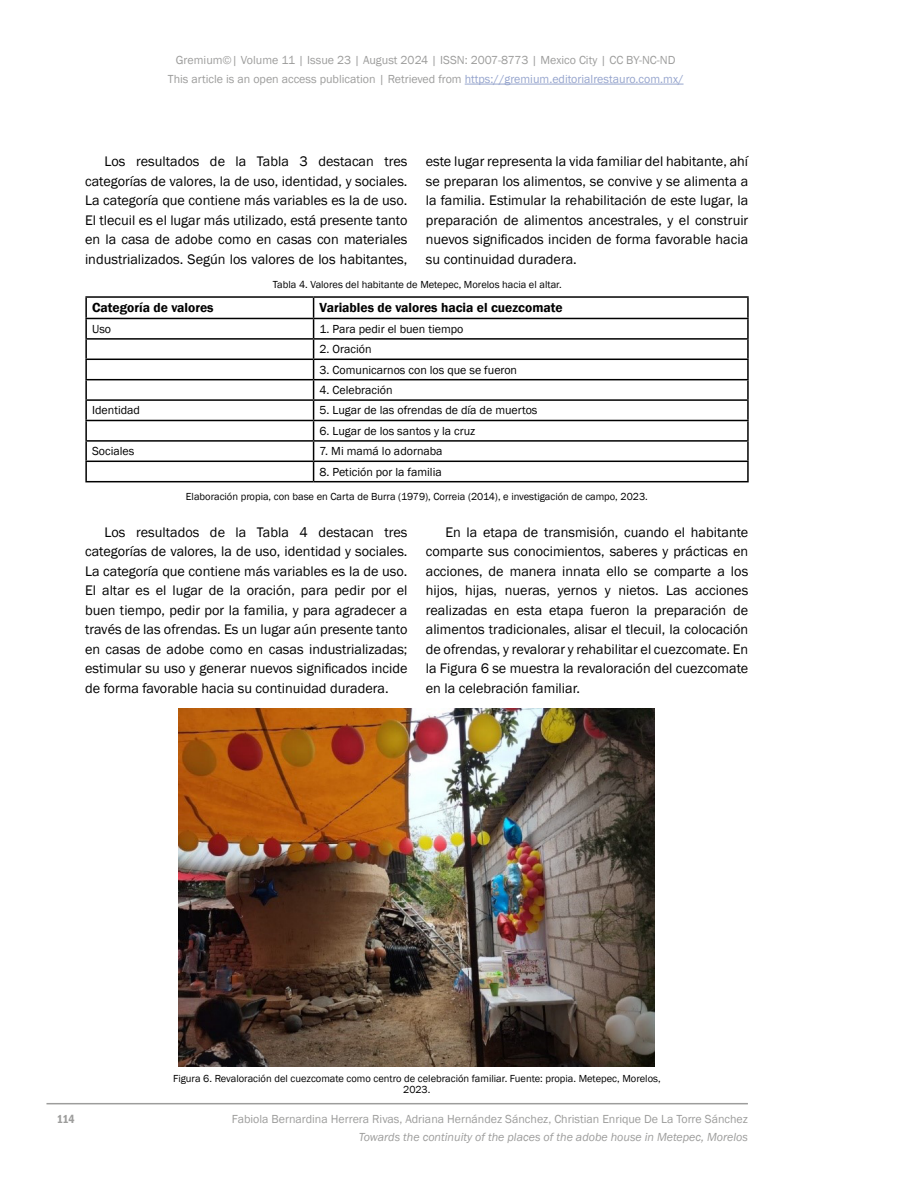
<style>
.page{position:relative;width:918px;height:1188px;background:#fff}
.page>*{position:absolute;margin:0;border:0;box-sizing:border-box;transform-origin:0 0}
.t1{font:14.25px/19.5px "Franklin Gothic";color:#000;text-align:justify}
.t2{font:600 13.5px "Franklin Gothic";color:#000}
.t3{font:12px/19.5px "Franklin Gothic";color:#9d9d9c;text-align:center}
.t4{font:12px "Franklin Gothic";color:#000}
.t5{font:italic 12px "Franklin Gothic";color:#9d9d9c}
.t6{font:600 condensed 12px "Franklin Gothic";color:#9d9d9c}
.t7{font:10.5px/10.5px "Franklin Gothic";color:#000;text-align:center}
.s1{color:#95a4cd}
</style>
<div class="page">
<hr style="left:46px;top:1103px;width:702px;height:1px;background:#9d9d9c">
<hr style="left:465px;top:84px;width:219px;height:1px;background:#95a4cd">
<hr style="left:85px;top:296px;width:229px;height:2px;background:#000">
<hr style="left:85px;top:298px;width:2px;height:20px;background:#000">
<hr style="left:314px;top:296px;width:435px;height:2px;background:#000">
<hr style="left:747px;top:298px;width:2px;height:20px;background:#000">
<hr style="left:85px;top:318px;width:229px;height:1px;background:#000">
<hr style="left:314px;top:318px;width:435px;height:1px;background:#000">
<hr style="left:85px;top:338px;width:229px;height:2px;background:#000">
<hr style="left:314px;top:338px;width:435px;height:2px;background:#000">
<hr style="left:85px;top:359px;width:229px;height:1px;background:#000">
<hr style="left:314px;top:359px;width:435px;height:1px;background:#000">
<hr style="left:85px;top:379px;width:229px;height:1px;background:#000">
<hr style="left:314px;top:379px;width:435px;height:1px;background:#000">
<hr style="left:85px;top:399px;width:229px;height:2px;background:#000">
<hr style="left:314px;top:399px;width:435px;height:2px;background:#000">
<hr style="left:85px;top:420px;width:229px;height:1px;background:#000">
<hr style="left:314px;top:420px;width:435px;height:1px;background:#000">
<hr style="left:85px;top:440px;width:229px;height:2px;background:#000">
<hr style="left:314px;top:440px;width:435px;height:2px;background:#000">
<hr style="left:85px;top:461px;width:229px;height:1px;background:#000">
<svg style="left:85px;top:319px;width:2px;height:162px"></svg>
<hr style="left:314px;top:461px;width:435px;height:1px;background:#000">
<svg style="left:313px;top:298px;width:1px;height:183px"></svg>
<svg style="left:747px;top:319px;width:2px;height:162px"></svg>
<hr style="left:85px;top:481px;width:229px;height:1px;background:#000">
<hr style="left:314px;top:481px;width:435px;height:1px;background:#000">
<img style="left:179px;top:708px;width:475px;height:359px">
<p class="t3" style="left:168px;top:50px;width:517px">Gremium©| Volume 11 | Issue 23 | August 2024 | ISSN: 2007-8773 | Mexico City | CC BY-NC-ND<br>This article is an open access publication | Retrieved from <span class="s1">https://gremium.editorialrestauro.com.mx/</span></p>
<p class="t1" style="left:85px;top:152px;width:324px;text-indent:20px">Los resultados de la Tabla 3 destacan tres categorías de valores, la de uso, identidad, y sociales.<br>La categoría que contiene más variables es la de uso.<br>El tlecuil es el lugar más utilizado, está presente tanto en la casa de adobe como en casas con materiales industrializados. Según los valores de los habitantes,</p>
<p class="t1" style="left:426px;top:152px;width:324px">este lugar representa la vida familiar del habitante, ahí se preparan los alimentos, se convive y se alimenta a la familia. Estimular la rehabilitación de este lugar, la preparación de alimentos ancestrales, y el construir nuevos significados inciden de forma favorable hacia su continuidad duradera.</p>
<p class="t2" style="left:92px;top:300px;width:123px">Categoría de valores</p>
<p class="t2" style="left:320px;top:300px;width:245px">Variables de valores hacia el cuezcomate</p>
<p class="t4" style="left:92px;top:321px;width:21px">Uso</p>
<p class="t4" style="left:320px;top:321px;width:145px">1. Para pedir el buen tiempo</p>
<p class="t4" style="left:320px;top:342px;width:53px">2. Oración</p>
<p class="t4" style="left:320px;top:362px;width:199px">3. Comunicarnos con los que se fueron</p>
<p class="t4" style="left:320px;top:383px;width:75px">4. Celebración</p>
<p class="t4" style="left:92px;top:403px;width:49px">Identidad</p>
<p class="t4" style="left:320px;top:403px;width:219px">5. Lugar de las ofrendas de día de muertos</p>
<p class="t4" style="left:320px;top:423px;width:157px">6. Lugar de los santos y la cruz</p>
<p class="t4" style="left:92px;top:444px;width:44px">Sociales</p>
<p class="t4" style="left:320px;top:444px;width:125px">7. Mi mamá lo adornaba</p>
<p class="t4" style="left:320px;top:464px;width:124px">8. Petición por la familia</p>
<p class="t7" style="left:273px;top:279px;width:290px">Tabla 4. Valores del habitante de Metepec, Morelos hacia el altar.</p>
<p class="t7" style="left:186px;top:492px;width:463px">Elaboración propia, con base en Carta de Burra (1979), Correia (2014), e investigación de campo, 2023.</p>
<p class="t1" style="left:85px;top:523px;width:324px;text-indent:20px">Los resultados de la Tabla 4 destacan tres categorías de valores, la de uso, identidad y sociales.<br>La categoría que contiene más variables es la de uso.<br>El altar es el lugar de la oración, para pedir por el buen tiempo, pedir por la familia, y para agradecer a través de las ofrendas. Es un lugar aún presente tanto en casas de adobe como en casas industrializadas; estimular su uso y generar nuevos significados incide de forma favorable hacia su continuidad duradera.</p>
<p class="t1" style="left:426px;top:522px;width:324px;text-indent:20px">En la etapa de transmisión, cuando el habitante comparte sus conocimientos, saberes y prácticas en acciones, de manera innata ello se comparte a los hijos, hijas, nueras, yernos y nietos. Las acciones realizadas en esta etapa fueron la preparación de alimentos tradicionales, alisar el tlecuil, la colocación de ofrendas, y revalorar y rehabilitar el cuezcomate. En la Figura 6 se muestra la revaloración del cuezcomate en la celebración familiar.</p>
<p class="t6" style="left:57px;top:1111px;width:19px">114</p>
<p class="t7" style="left:173px;top:1074px;width:489px">Figura 6. Revaloración del cuezcomate como centro de celebración familiar. Fuente: propia. Metepec, Morelos,<br>2023.</p>
<p class="t3" style="left:232px;top:1110px;width:518px">Fabiola Bernardina Herrera Rivas, Adriana Hernández Sánchez, Christian Enrique De La Torre Sánchez</p>
<p class="t5" style="left:359px;top:1130px;width:391px">Towards the continuity of the places of the adobe house in Metepec, Morelos</p>
</div>
